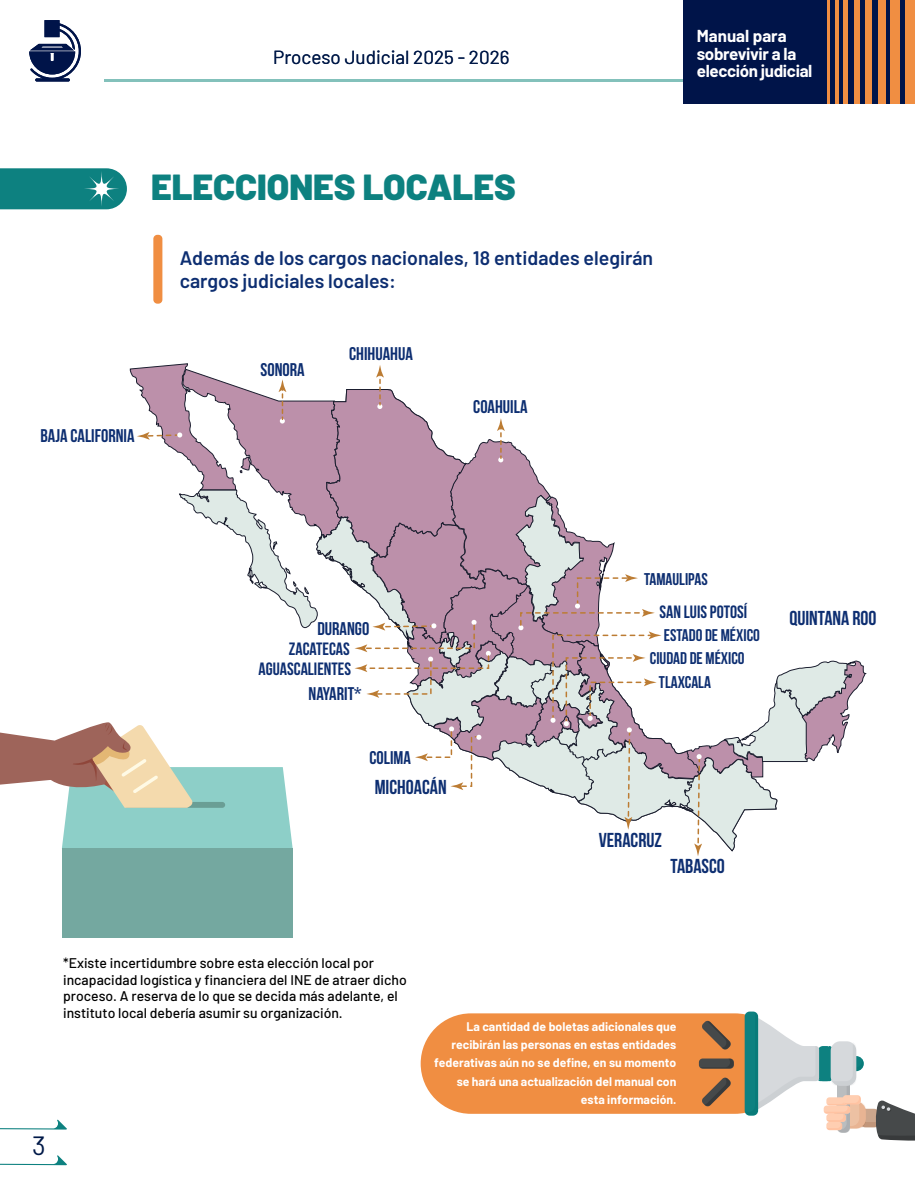
<style>
.page{position:relative;width:915px;height:1191px;background:#fff}
.page>*{position:absolute;margin:0;border:0;box-sizing:border-box;transform-origin:0 0}
.t1{font:900 36.15px "Barlow";color:#0d8180}
.t2{font:26.4px "Barlow";color:#001948}
.t3{font:700 20.1px "Bebas Neue";color:#0d2e71}
.t4{font:600 19.5px/22.5px "Barlow";color:#0d2e71}
.t5{font:18.9px "Barlow";color:#001948}
.t6{font:700 18.3px "Bebas Neue";color:#0d2e71}
.t7{font:700 17.85px "Bebas Neue";color:#0d2e71}
.t8{font:700 16.95px "Bebas Neue";color:#0d2e71}
.t9{font:700 16.95px/17.1px "Barlow";letter-spacing:-.02em;color:#fff}
.t10{font:500 13.95px/16.5px "Barlow";color:#000}
.t11{font:700 12.15px/18.1px "Barlow";color:#fff;text-align:right}
</style>
<div class="page">
<div style="left:420px;top:1013px;width:365px;height:100px;background:#f08e42;border-radius:50px"></div>
<svg style="left:700px;top:1058px;width:33px;height:10px"></svg>
<svg style="left:702px;top:1020px;width:29px;height:30px"></svg>
<svg style="left:702px;top:1077px;width:29px;height:29px"></svg>
<svg style="left:744px;top:1012px;width:170px;height:129px"></svg>
<svg style="left:0;top:168px;width:127px;height:41px;background:#1f8a89"></svg>
<div style="left:62px;top:848px;width:230px;height:89px;background:#74a8a0"></div>
<svg style="left:0;top:363px;width:867px;height:493px"></svg>
<svg style="left:0;top:1155px;width:67px;height:11px"></svg>
<svg style="left:0;top:1119px;width:67px;height:11px"></svg>
<hr style="left:105px;top:79px;width:606px;height:3px;background:#83c1bb">
<svg style="left:29px;top:20px;width:52px;height:62px"></svg>
<div style="left:683px;top:0;width:231px;height:104px;background:#001449"></div>
<div style="left:904px;top:0;width:10px;height:104px;background:#f08e42"></div>
<div style="left:890px;top:0;width:9px;height:104px;background:#f08e42"></div>
<div style="left:877px;top:0;width:8px;height:104px;background:#f08e42"></div>
<div style="left:865px;top:0;width:6px;height:104px;background:#f08e42"></div>
<div style="left:853px;top:0;width:6px;height:104px;background:#f08e42"></div>
<hr style="left:843px;top:0;width:4px;height:104px;background:#f08e42">
<svg style="left:835px;top:0;width:3px;height:104px"></svg>
<hr style="left:826px;top:0;width:2px;height:104px;background:#f08e42">
<div style="left:153px;top:235px;width:9px;height:69px;background:#f08e42;border-radius:4px"></div>
<h3 class="t5" style="left:273px;top:44px;width:238px">Proceso Judicial 2025 - 2026</h3>
<h1 class="t1" style="left:151px;top:160px;width:366px">ELECCIONES LOCALES</h1>
<h3 class="t4" style="left:180px;top:245px;width:475px">Además de los cargos nacionales, 18 entidades elegirán cargos judiciales locales:</h3>
<h3 class="t6" style="left:40px;top:426px;width:96px">BAJA CALIFORNIA</h3>
<h3 class="t6" style="left:260px;top:360px;width:46px">SONORA</h3>
<h3 class="t6" style="left:349px;top:343px;width:65px">CHIHUAHUA</h3>
<h3 class="t6" style="left:473px;top:397px;width:56px">COAHUILA</h3>
<p class="t9" style="left:696px;top:26px;width:117px">Manual para sobrevivir a la elección judicial</p>
<h3 class="t6" style="left:317px;top:619px;width:53px">DURANGO</h3>
<p class="t7" style="left:289px;top:638px;width:62px">ZACATECAS</p>
<p class="t7" style="left:258px;top:659px;width:94px">AGUASCALIENTES</p>
<h3 class="t6" style="left:308px;top:683px;width:54px">NAYARIT*</h3>
<h3 class="t6" style="left:369px;top:747px;width:43px">COLIMA</h3>
<h3 class="t3" style="left:374px;top:776px;width:73px">MICHOACÁN</h3>
<p class="t8" style="left:643px;top:570px;width:65px">TAMAULIPAS</p>
<p class="t7" style="left:659px;top:602px;width:89px">SAN LUIS POTOSÍ</p>
<p class="t8" style="left:663px;top:626px;width:98px">ESTADO DE MÉXICO</p>
<p class="t8" style="left:658px;top:673px;width:53px">TLAXCALA</p>
<p class="t8" style="left:649px;top:648px;width:96px">CIUDAD DE MÉXICO</p>
<h3 class="t3" style="left:789px;top:607px;width:89px">QUINTANA ROO</h3>
<h3 class="t3" style="left:598px;top:829px;width:65px">VERACRUZ</h3>
<h3 class="t3" style="left:670px;top:855px;width:56px">TABASCO</h3>
<p class="t10" style="left:63px;top:954px;width:345px">*Existe incertidumbre sobre esta elección local por incapacidad logística y financiera del INE de atraer dicho proceso. A reserva de lo que se decida más adelante, el instituto local debería asumir su organización.</p>
<h2 class="t2" style="left:32px;top:1126px;width:15px">3</h2>
<p class="t11" style="left:434px;top:1016px;width:244px">La cantidad de boletas adicionales que recibirán las personas en estas entidades federativas aún no se define, en su momento se hará una actualización del manual con esta información.</p>
</div>
